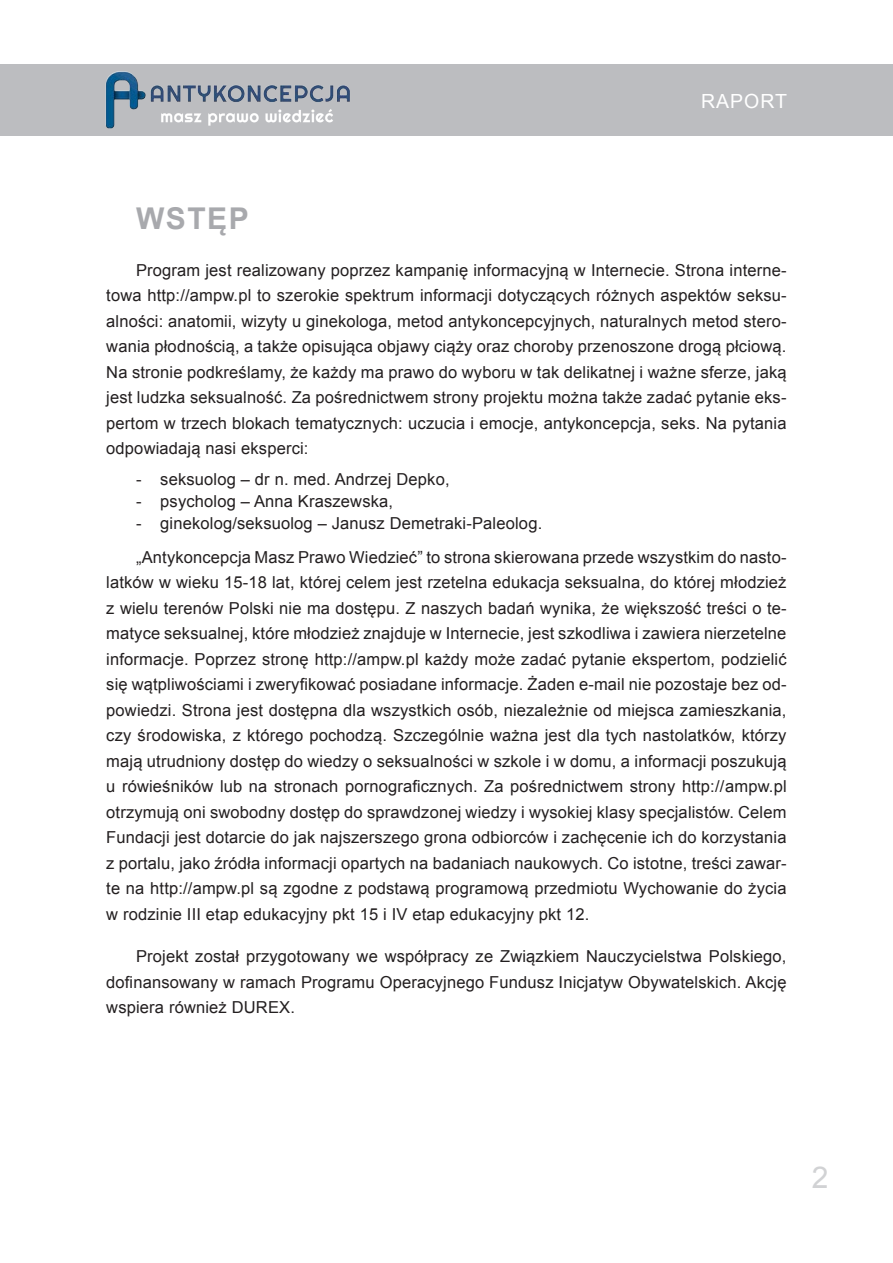
<style>
.page{position:relative;width:893px;height:1263px;background:#fff}
.page>*{position:absolute;margin:0;border:0;box-sizing:border-box;transform-origin:0 0}
.tyt{font:700 30px "Arial";letter-spacing:.05em;color:#a8a9ad}
.main{font:30px "Arial";color:#d1d2d4}
.t1{font:19.5px "Arial";letter-spacing:.05em;color:#fff}
.main-2{font:16.5px/25.5px "Arial";letter-spacing:.01em;color:#231f20;text-align:justify}
</style>
<div class="page">
<div style="left:0;top:64px;width:893px;height:72px;background:#bcbdc0"></div>
<img style="left:105px;top:71px;width:245px;height:58px">
<p class="t1" style="left:701px;top:88px;width:87px">RAPORT</p>
<p class="tyt" style="left:136px;top:198px;width:114px">WSTĘP</p>
<p class="main-2" style="left:106px;top:257px;width:682px;text-indent:30px">Program jest realizowany poprzez kampanię informacyjną w Internecie. Strona interne&shy;towa http://ampw.pl to szerokie spektrum informacji dotyczących różnych aspektów seksu&shy;alności: anatomii, wizyty u ginekologa, metod antykoncepcyjnych, naturalnych metod stero&shy;wania płodnością, a także opisująca objawy ciąży oraz choroby przenoszone drogą płciową.<br>Na stronie podkreślamy, że każdy ma prawo do wyboru w tak delikatnej i ważne sferze, jaką jest ludzka seksualność. Za pośrednictwem strony projektu można także zadać pytanie eks&shy;pertom w trzech blokach tematycznych: uczucia i emocje, antykoncepcja, seks. Na pytania odpowiadają nasi eksperci:</p>
<p class="main-2" style="left:136px;top:466px;width:315px">- seksuolog – dr n. med. Andrzej Depko,</p>
<p class="main-2" style="left:136px;top:488px;width:259px">- psycholog – Anna Kraszewska,</p>
<p class="main-2" style="left:136px;top:510px;width:408px">- ginekolog/seksuolog – Janusz Demetraki-Paleolog.</p>
<p class="main-2" style="left:106px;top:544px;width:682px;text-indent:30px">„Antykoncepcja Masz Prawo Wiedzieć” to strona skierowana przede wszystkim do nasto&shy;latków w wieku 15-18 lat, której celem jest rzetelna edukacja seksualna, do której młodzież z wielu terenów Polski nie ma dostępu. Z naszych badań wynika, że większość treści o te&shy;matyce seksualnej, które młodzież znajduje w Internecie, jest szkodliwa i zawiera nierzetelne informacje. Poprzez stronę http://ampw.pl każdy może zadać pytanie ekspertom, podzielić się wątpliwościami i zweryfikować posiadane informacje. Żaden e-mail nie pozostaje bez od&shy;powiedzi. Strona jest dostępna dla wszystkich osób, niezależnie od miejsca zamieszkania, czy środowiska, z którego pochodzą. Szczególnie ważna jest dla tych nastolatków, którzy mają utrudniony dostęp do wiedzy o seksualności w szkole i w domu, a informacji poszukują u rówieśników lub na stronach pornograficznych. Za pośrednictwem strony http://ampw.pl otrzymują oni swobodny dostęp do sprawdzonej wiedzy i wysokiej klasy specjalistów. Celem Fundacji jest dotarcie do jak najszerszego grona odbiorców i zachęcenie ich do korzystania z portalu, jako źródła informacji opartych na badaniach naukowych. Co istotne, treści zawar&shy;te na http://ampw.pl są zgodne z podstawą programową przedmiotu Wychowanie do życia w rodzinie III etap edukacyjny pkt 15 i IV etap edukacyjny pkt 12.</p>
<p class="main-2" style="left:106px;top:944px;width:682px;text-indent:30px">Projekt został przygotowany we współpracy ze Związkiem Nauczycielstwa Polskiego, dofinansowany w ramach Programu Operacyjnego Fundusz Inicjatyw Obywatelskich. Akcję wspiera również DUREX.</p>
<p class="main" style="left:812px;top:1158px;width:18px">2</p>
</div>
